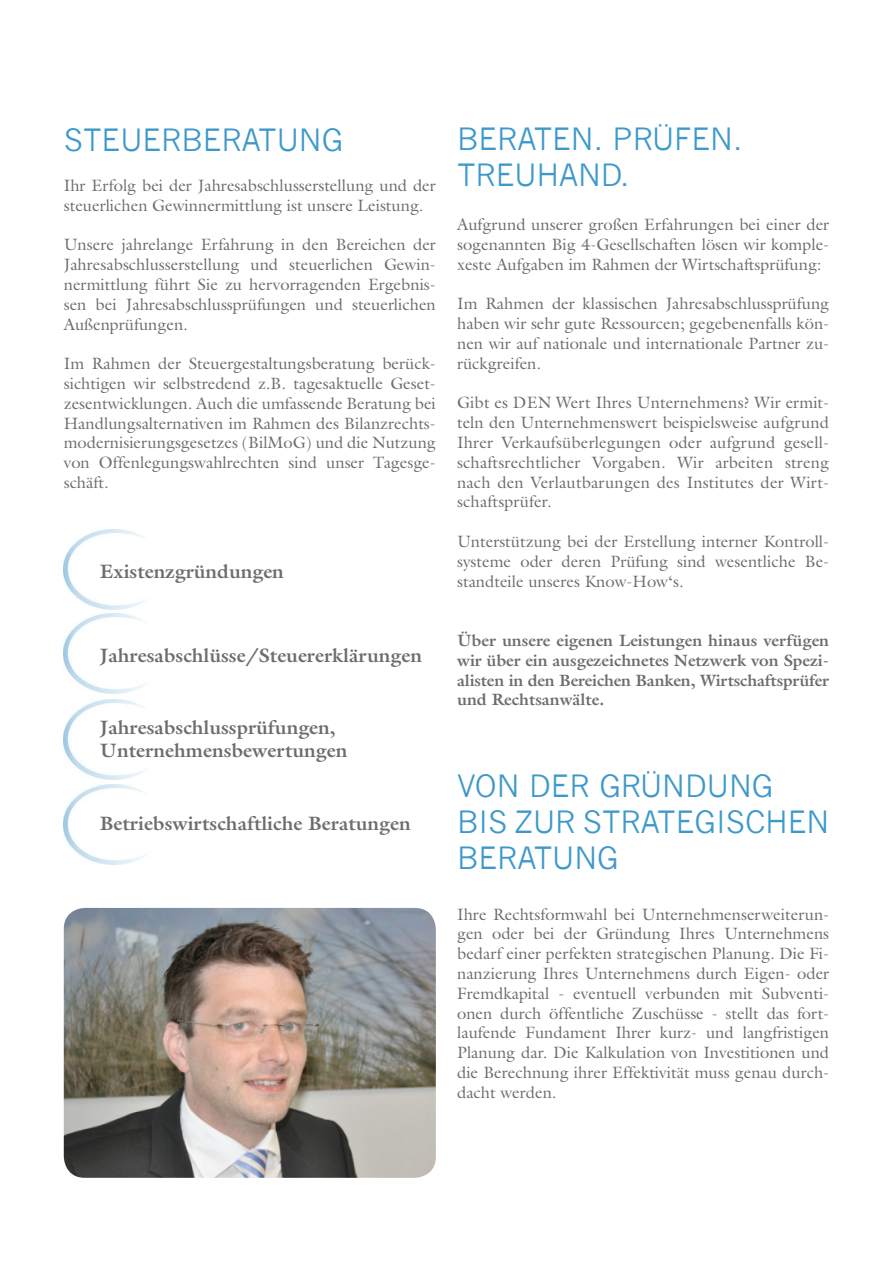
<style>
.page{position:relative;width:893px;height:1263px;background:#fff}
.page>*{position:absolute;margin:0;border:0;box-sizing:border-box;transform-origin:0 0}
.t1{font:30px/36px "News Gothic";color:#3e99ca}
.t2{font:700 19.5px/23.4px "Galliard";color:#6c6d70}
.t3{font:16.5px/19.8px "Galliard";color:#6c6d70;text-align:justify}
.t4{font:700 16.5px/19.8px "Galliard";letter-spacing:-.01em;color:#6c6d70;text-align:justify}
</style>
<div class="page">
<img style="left:64px;top:529px;width:82px;height:80px">
<img style="left:64px;top:614px;width:82px;height:80px">
<img style="left:64px;top:699px;width:82px;height:80px">
<img style="left:64px;top:784px;width:82px;height:80px">
<img style="left:64px;top:908px;width:372px;height:270px">
<h1 class="t1" style="left:64px;top:122px;width:277px">STEUERBERATUNG</h1>
<p class="t3" style="left:64px;top:175px;width:374px">Ihr Erfolg bei der Jahresabschlusserstellung und der steuerlichen Gewinnermittlung ist unsere Leistung.</p>
<p class="t3" style="left:64px;top:234px;width:374px">Unsere jahrelange Erfahrung in den Bereichen der Jahresabschlusserstellung und steuerlichen Gewin&shy;nermittlung führt Sie zu hervorragenden Ergebnis&shy;sen bei Jahresabschlussprüfungen und steuerlichen Außenprüfungen.</p>
<p class="t3" style="left:64px;top:353px;width:374px">Im Rahmen der Steuergestaltungsberatung berück&shy;sichtigen wir selbstredend z.B. tagesaktuelle Geset&shy;zesentwicklungen. Auch die umfassende Beratung bei Handlungsalternativen im Rahmen des Bilanzrechts&shy;modernisierungsgesetzes (BilMoG) und die Nutzung von Offenlegungswahlrechten sind unser Tagesge&shy;schäft.</p>
<p class="t2" style="left:100px;top:560px;width:186px">Existenzgründungen</p>
<p class="t2" style="left:100px;top:643px;width:324px">Jahresabschlüsse/Steuererklärungen</p>
<p class="t2" style="left:100px;top:715px;width:249px">Jahresabschlussprüfungen,<br>Unternehmensbewertungen</p>
<p class="t2" style="left:100px;top:811px;width:312px">Betriebswirtschaftliche Beratungen</p>
<h1 class="t1" style="left:457px;top:122px;width:287px">BERATEN. PRÜFEN.<br>TREUHAND.</h1>
<p class="t3" style="left:457px;top:214px;width:374px">Aufgrund unserer großen Erfahrungen bei einer der sogenannten Big 4-Gesellschaften lösen wir komple&shy;xeste Aufgaben im Rahmen der Wirtschaftsprüfung:</p>
<p class="t3" style="left:457px;top:293px;width:374px">Im Rahmen der klassischen Jahresabschlussprüfung haben wir sehr gute Ressourcen; gegebenenfalls kön&shy;nen wir auf nationale und internationale Partner zu&shy;rückgreifen.</p>
<p class="t3" style="left:457px;top:392px;width:374px">Gibt es DEN Wert Ihres Unternehmens? Wir ermit&shy;teln den Unternehmenswert beispielsweise aufgrund Ihrer Verkaufsüberlegungen oder aufgrund gesell&shy;schaftsrechtlicher Vorgaben. Wir arbeiten streng nach den Verlautbarungen des Institutes der Wirt&shy;schaftsprüfer.</p>
<p class="t3" style="left:457px;top:531px;width:374px">Unterstützung bei der Erstellung interner Kontroll&shy;systeme oder deren Prüfung sind wesentliche Be&shy;standteile unseres Know-How‘s.</p>
<p class="t4" style="left:457px;top:630px;width:374px">Über unsere eigenen Leistungen hinaus verfügen wir über ein ausgezeichnetes Netzwerk von Spezi&shy;alisten in den Bereichen Banken, Wirtschaftsprüfer und Rechtsanwälte.</p>
<h1 class="t1" style="left:457px;top:768px;width:374px">VON DER GRÜNDUNG<br>BIS ZUR STRATEGISCHEN<br>BERATUNG</h1>
<p class="t3" style="left:457px;top:904px;width:374px">Ihre Rechtsformwahl bei Unternehmenserweiterun&shy;gen oder bei der Gründung Ihres Unternehmens bedarf einer perfekten strategischen Planung. Die Fi&shy;nanzierung Ihres Unternehmens durch Eigen- oder Fremdkapital - eventuell verbunden mit Subventi&shy;onen durch öffentliche Zuschüsse - stellt das fort&shy;laufende Fundament Ihrer kurz- und langfristigen Planung dar. Die Kalkulation von Investitionen und die Berechnung ihrer Effektivität muss genau durch&shy;dacht werden.</p>
</div>
